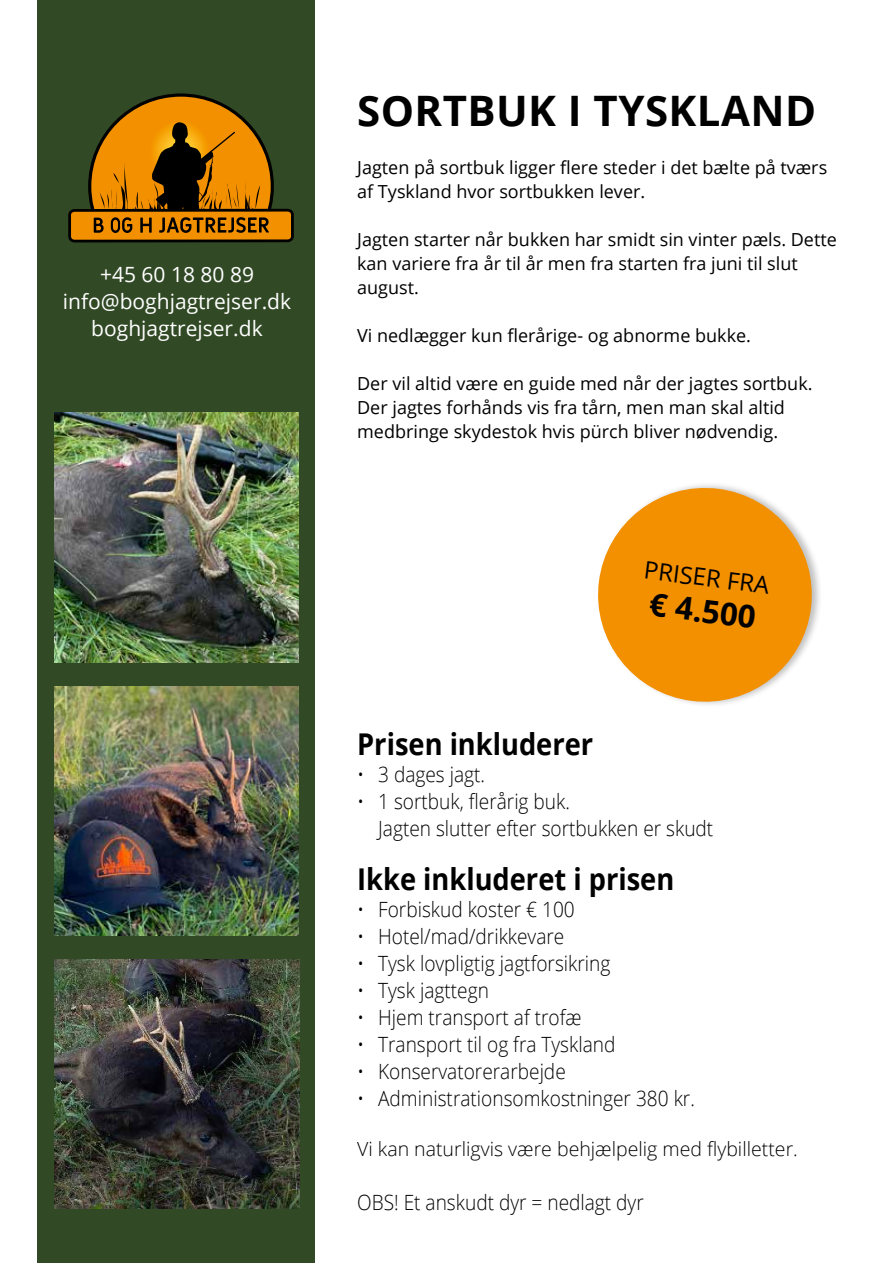
<style>
.page{position:relative;width:893px;height:1263px;background:#fff}
.page>*{position:absolute;margin:0;border:0;box-sizing:border-box;transform-origin:0 0}
.t1{font:700 42px "Open Sans";letter-spacing:.01em;color:#000}
.t2{font:700 31.5px "Open Sans";color:#000}
.t3{font:700 30px "Open Sans";color:#000;scale:.91 1}
.t4{font:24px "Open Sans";color:#000}
.t5{font:300 21px/27px "Open Sans";color:#000;scale:.91 1}
.t6{font:21px/27px "Open Sans";color:#fff;text-align:center}
.t7{font:300 19.5px "Open Sans";color:#000}
.t8{font:18px/24px "Open Sans";color:#000}
</style>
<div class="page">
<div style="left:38px;top:0;width:277px;height:1263px;background:#314a25"></div>
<svg style="left:68px;top:93px;width:226px;height:150px"></svg>
<img style="left:54px;top:686px;width:245px;height:249px">
<img style="left:54px;top:413px;width:245px;height:249px">
<img style="left:55px;top:960px;width:244px;height:249px">
<svg style="left:598px;top:484px;width:220px;height:221px;fill:#f39000"></svg>
<p class="t6" style="left:63px;top:261px;width:230px">+45 60 18 80 89 info@boghjagtrejser.dk boghjagtrejser.dk</p>
<h1 class="t1" style="left:357px;top:81px;width:460px">SORTBUK I TYSKLAND</h1>
<p class="t8" style="left:357px;top:155px;width:472px">Jagten på sortbuk ligger flere steder i det bælte på tværs af Tyskland hvor sortbukken lever.</p>
<p class="t8" style="left:357px;top:227px;width:481px">Jagten starter når bukken har smidt sin vinter pæls. Dette kan variere fra år til år men fra starten fra juni til slut august.</p>
<p class="t8" style="left:357px;top:323px;width:395px">Vi nedlægger kun flerårige- og abnorme bukke.</p>
<p class="t8" style="left:357px;top:371px;width:457px">Der vil altid være en guide med når der jagtes sortbuk.<br>Der jagtes forhånds vis fra tårn, men man skal altid medbringe skydestok hvis pürch bliver nødvendig.</p>
<h3 class="t4" style="left:646px;top:553px;width:127px;rotate:7deg">PRISER FRA</h3>
<h2 class="t2" style="left:652px;top:582px;width:109px;rotate:7deg">€ 4.500</h2>
<h3 class="t3" style="left:357px;top:723px;width:261px">Prisen inkluderer</h3>
<p class="t5" style="left:357px;top:760px;width:142px">• 3 dages jagt.</p>
<p class="t5" style="left:378px;top:787px;width:370px;text-indent:-21px">• 1 sortbuk, flerårig buk.<br>Jagten slutter efter sortbukken er skudt</p>
<h3 class="t3" style="left:357px;top:858px;width:350px">Ikke inkluderet i prisen</h3>
<p class="t5" style="left:357px;top:896px;width:241px">• Forbiskud koster € 100</p>
<p class="t5" style="left:357px;top:923px;width:229px">• Hotel/mad/drikkevare</p>
<p class="t5" style="left:357px;top:950px;width:280px">• Tysk lovpligtig jagtforsikring</p>
<p class="t5" style="left:357px;top:977px;width:146px">• Tysk jagttegn</p>
<p class="t5" style="left:357px;top:1004px;width:248px">• Hjem transport af trofæ</p>
<p class="t5" style="left:357px;top:1031px;width:285px">• Transport til og fra Tyskland</p>
<p class="t5" style="left:357px;top:1058px;width:231px">• Konservatorerarbejde</p>
<p class="t5" style="left:357px;top:1085px;width:373px">• Administrationsomkostninger 380 kr.</p>
<p class="t7" style="left:357px;top:1135px;width:442px">Vi kan naturligvis være behjælpelig med flybilletter.</p>
<p class="t5" style="left:357px;top:1188px;width:316px">OBS! Et anskudt dyr = nedlagt dyr</p>
</div>
